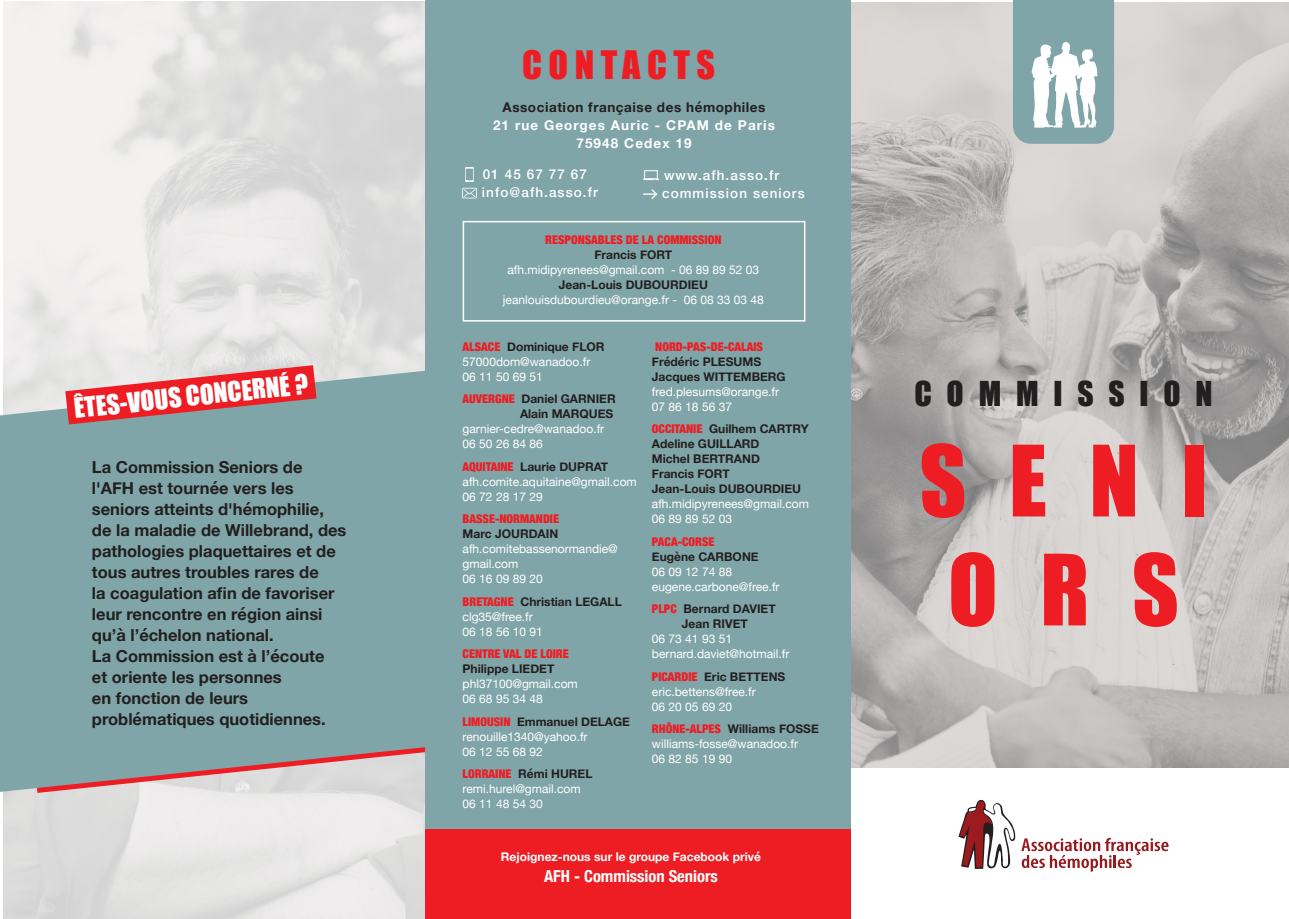
<style>
.page{position:relative;width:1289px;height:919px;background:#fff}
.page>*{position:absolute;margin:0;border:0;box-sizing:border-box;transform-origin:0 0}
.t1{font:90.75px "Impact";letter-spacing:.47em;color:#ee1d23}
.t2{font:36px "Impact";letter-spacing:.18em;color:#ee1d23}
.t3{font:31.5px "Impact";letter-spacing:.47em;color:#231f20}
.t4{font:25.5px "Impact";color:#fff}
.t5{font:700 16.5px/21px "Helvetica Neue";color:#231f20}
.t6{font:700 condensed 16.5px "Helvetica Neue";color:#fff}
.t7{font:500 13.5px "Helvetica Neue";letter-spacing:.08em;color:#fff}
.t8{font:700 13.5px "Helvetica Neue";letter-spacing:.08em;color:#fff}
.t9{font:700 13.5px "Helvetica Neue";letter-spacing:.04em;color:#231f20}
.t10{font:12px/15px "Helvetica Neue";color:#fff}
.t11{font:700 12px/15px "Helvetica Neue";color:#231f20}
.t12{font:900 condensed 12px "Helvetica Neue";color:#ee1d23}
.t13{font:700 12px "Helvetica Neue";color:#fff}
.s1{font-weight:900;font-stretch:condensed;color:#ee1d23}
.s2{font-weight:700;color:#231f20}
.s3{font-weight:400;color:#fff}
</style>
<div class="page">
<img style="left:3px;top:1px;width:422px;height:917px">
<svg style="left:0;top:349px;width:425px;height:442px;background:#8ba9ac"></svg>
<img style="left:850px;top:2px;width:438px;height:765px">
<div style="left:425px;top:0;width:425px;height:918px;background:#80a5a8"></div>
<svg style="left:1021px;top:837px;width:147px;height:34px"></svg>
<svg style="left:958px;top:799px;width:57px;height:69px"></svg>
<img style="left:465px;top:167px;width:9px;height:15px">
<img style="left:462px;top:187px;width:14px;height:12px">
<img style="left:643px;top:170px;width:15px;height:11px">
<svg style="left:643px;top:189px;width:13px;height:10px"></svg>
<div style="left:462px;top:221px;width:343px;height:100px;border:2px solid #fff"></div>
<div style="left:425px;top:829px;width:425px;height:89px;background:#ee1d23"></div>
<svg style="left:65px;top:365px;width:251px;height:59px;background:#d4666a"></svg>
<svg style="left:1012px;top:0;width:102px;height:144px"></svg>
<p class="t4" style="left:72px;top:388px;width:236px;rotate:-6deg">ÊTES-VOUS CONCERNÉ ?</p>
<p class="t5" style="left:92px;top:457px;width:256px">La Commission Seniors de l'AFH est tournée vers les seniors atteints d'hémophilie, de la maladie de Willebrand, des pathologies plaquettaires et de tous autres troubles rares de<br>la coagulation afin de favoriser leur rencontre en région ainsi qu’à l’échelon national.</p>
<p class="t5" style="left:92px;top:646px;width:235px">La Commission est à l’écoute et oriente les personnes<br>en fonction de leurs problématiques quotidiennes.</p>
<p class="t2" style="left:522px;top:37px;width:195px">CONTACTS</p>
<p class="t9" style="left:502px;top:96px;width:264px">Association française des hémophiles</p>
<p class="t8" style="left:493px;top:114px;width:283px">21 rue Georges Auric - CPAM de Paris</p>
<p class="t8" style="left:576px;top:132px;width:117px">75948 Cedex 19</p>
<p class="t7" style="left:482px;top:163px;width:106px">01 45 67 77 67</p>
<p class="t7" style="left:482px;top:181px;width:117px">info@afh.asso.fr</p>
<p class="t7" style="left:664px;top:164px;width:117px">www.afh.asso.fr</p>
<p class="t7" style="left:662px;top:182px;width:144px">commission seniors</p>
<p class="t12" style="left:545px;top:229px;width:178px">RESPONSABLES DE LA COMMISSION</p>
<p class="t11" style="left:594px;top:247px;width:79px">Francis FORT</p>
<p class="t10" style="left:507px;top:262px;width:253px">afh.midipyrenees@gmail.com - 06 89 89 52 03</p>
<p class="t11" style="left:559px;top:277px;width:151px">Jean-Louis DUBOURDIEU</p>
<p class="t10" style="left:503px;top:292px;width:262px">jeanlouisdubourdieu@orange.fr - 06 08 33 03 48</p>
<p class="t10" style="left:462px;top:339px;width:143px"><span class="s1">ALSACE</span> <span class="s2">Dominique FLOR<br></span>57000dom@wanadoo.fr</p>
<p class="t10" style="left:462px;top:369px;width:82px">06 11 50 69 51</p>
<p class="t11" style="left:462px;top:391px;width:154px"><span class="s1">AUVERGNE</span> Daniel GARNIER</p>
<p class="t11" style="left:520px;top:406px;width:95px">Alain MARQUES</p>
<p class="t10" style="left:462px;top:422px;width:143px">garnier-cedre@wanadoo.fr</p>
<p class="t10" style="left:462px;top:437px;width:82px">06 50 26 84 86</p>
<p class="t11" style="left:462px;top:459px;width:147px"><span class="s1">AQUITAINE</span> Laurie DUPRAT</p>
<p class="t10" style="left:462px;top:474px;width:176px">afh.comite.aquitaine@gmail.com</p>
<p class="t10" style="left:462px;top:489px;width:82px">06 72 28 17 29</p>
<p class="t12" style="left:462px;top:509px;width:98px">BASSE-NORMANDIE</p>
<p class="t11" style="left:462px;top:526px;width:97px">Marc JOURDAIN</p>
<p class="t10" style="left:462px;top:542px;width:157px">afh.comitebassenormandie@ gmail.com</p>
<p class="t10" style="left:462px;top:572px;width:82px">06 16 09 89 20</p>
<p class="t11" style="left:462px;top:594px;width:161px"><span class="s1">BRETAGNE</span> Christian LEGALL <span class="s3">clg35@free.fr</span></p>
<p class="t10" style="left:462px;top:624px;width:82px">06 18 56 10 91</p>
<p class="t12" style="left:462px;top:644px;width:108px">CENTRE VAL DE LOIRE</p>
<p class="t11" style="left:462px;top:661px;width:93px">Philippe LIEDET</p>
<p class="t10" style="left:462px;top:677px;width:117px">phl37100@gmail.com</p>
<p class="t10" style="left:462px;top:692px;width:82px">06 68 95 34 48</p>
<p class="t10" style="left:462px;top:714px;width:169px"><span class="s1">LIMOUSIN</span> <span class="s2">Emmanuel DELAGE </span>renouille1340@yahoo.fr</p>
<p class="t10" style="left:462px;top:744px;width:82px">06 12 55 68 92</p>
<p class="t11" style="left:462px;top:766px;width:131px"><span class="s1">LORRAINE</span> Rémi HUREL</p>
<p class="t10" style="left:462px;top:782px;width:120px">remi.hurel@gmail.com</p>
<p class="t10" style="left:462px;top:797px;width:82px">06 11 48 54 30</p>
<p class="t12" style="left:655px;top:336px;width:109px">NORD-PAS-DE-CALAIS</p>
<p class="t11" style="left:652px;top:354px;width:111px">Frédéric PLESUMS</p>
<p class="t11" style="left:652px;top:369px;width:135px">Jacques WITTEMBERG</p>
<p class="t10" style="left:652px;top:384px;width:129px">fred.plesums@orange.fr</p>
<p class="t10" style="left:652px;top:399px;width:82px">07 86 18 56 37</p>
<p class="t11" style="left:652px;top:421px;width:158px"><span class="s1">OCCITANIE</span> Guilhem CARTRY</p>
<p class="t11" style="left:652px;top:436px;width:109px">Adeline GUILLARD<br>Michel BERTRAND</p>
<p class="t11" style="left:652px;top:466px;width:79px">Francis FORT</p>
<p class="t11" style="left:652px;top:481px;width:151px">Jean-Louis DUBOURDIEU</p>
<p class="t10" style="left:652px;top:497px;width:158px">afh.midipyrenees@gmail.com</p>
<p class="t10" style="left:652px;top:512px;width:82px">06 89 89 52 03</p>
<p class="t12" style="left:652px;top:531px;width:64px">PACA-CORSE</p>
<p class="t11" style="left:652px;top:549px;width:108px">Eugène CARBONE</p>
<p class="t10" style="left:652px;top:564px;width:82px">06 09 12 74 88</p>
<p class="t10" style="left:652px;top:579px;width:129px">eugene.carbone@free.fr</p>
<p class="t11" style="left:652px;top:601px;width:125px"><span class="s1">PLPC</span> Bernard DAVIET</p>
<p class="t11" style="left:682px;top:616px;width:67px">Jean RIVET</p>
<p class="t10" style="left:652px;top:632px;width:82px">06 73 41 93 51</p>
<p class="t10" style="left:652px;top:647px;width:139px">bernard.daviet@hotmail.fr</p>
<p class="t11" style="left:652px;top:669px;width:135px"><span class="s1">PICARDIE</span> Eric BETTENS</p>
<p class="t10" style="left:652px;top:684px;width:105px">eric.bettens@free.fr</p>
<p class="t10" style="left:652px;top:699px;width:82px">06 20 05 69 20</p>
<p class="t10" style="left:652px;top:722px;width:168px"><span class="s1">RHÔNE-ALPES</span> <span class="s2">Williams FOSSE </span>williams-fosse@wanadoo.fr</p>
<p class="t10" style="left:652px;top:752px;width:82px">06 82 85 19 90</p>
<p class="t13" style="left:501px;top:846px;width:262px">Rejoignez-nous sur le groupe Facebook privé</p>
<p class="t6" style="left:544px;top:861px;width:175px">AFH - Commission Seniors</p>
<p class="t3" style="left:914px;top:369px;width:300px">COMMISSION</p>
<p class="t1" style="left:919px;top:410px;width:289px">SENI</p>
<p class="t1" style="left:948px;top:519px;width:232px">ORS</p>
</div>
